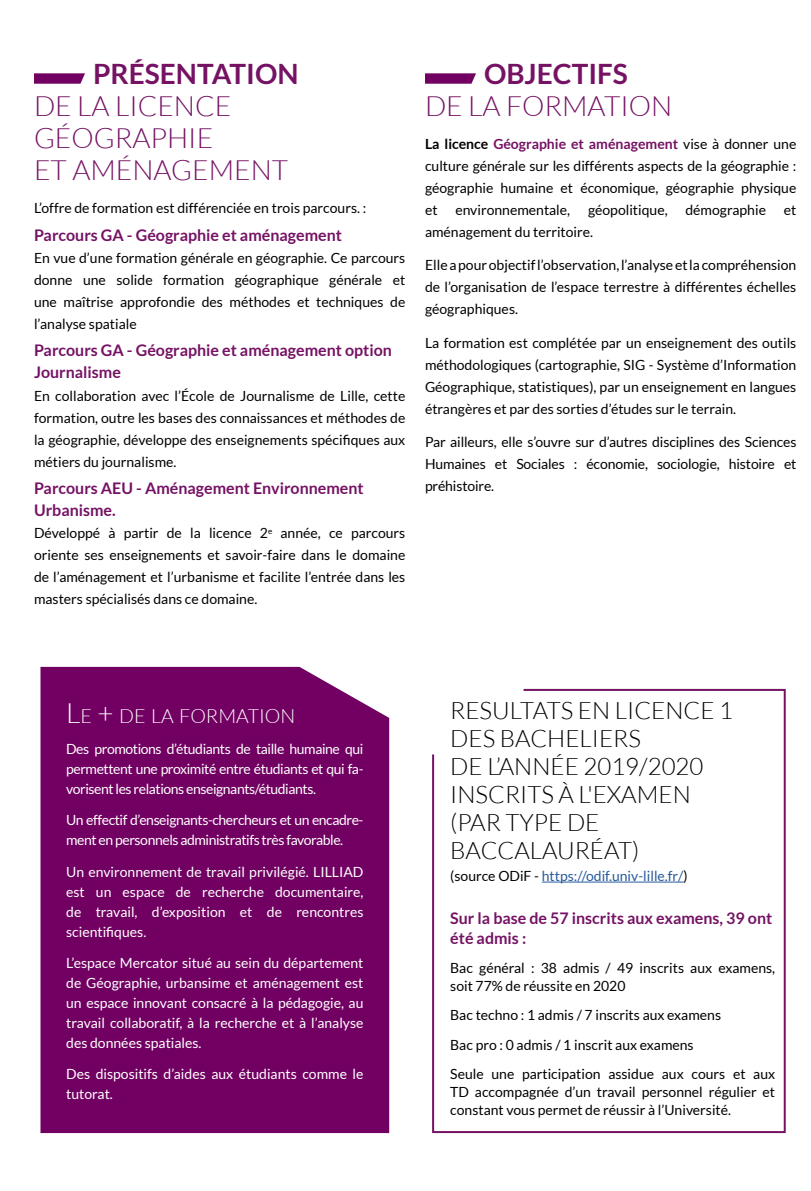
<style>
.page{position:relative;width:811px;height:1191px;background:#fff}
.page>*{position:absolute;margin:0;border:0;box-sizing:border-box;transform-origin:0 0}
.t1{font:300 28px/32px "Lato";color:#751264}
.t2{font:700 28px "Lato";color:#751264}
.t3{font:300 24px/28px "Lato";color:#000}
.t4{font:300 19.6px "Lato";color:#fff}
.t5{font:700 16px/22px "Lato";color:#751264}
.t6{font:14px/22px "Lato";color:#000;text-align:justify}
.t7{font:14px/20px "Lato";letter-spacing:-.02em;color:#fff;text-align:justify}
.t8{font:14px/20px "Lato";color:#fff}
.t9{font:14px "Lato";color:#275b9b}
.s1{font-weight:700}
.s2{font-weight:700;color:#751264}
.s3{font-size:28px}
.s4{color:#000}
</style>
<div class="page">
<svg style="left:34px;top:73px;width:51px;height:11px"></svg>
<svg style="left:432px;top:688px;width:354px;height:446px"></svg>
<div style="left:40px;top:667px;width:349px;height:466px;background:#720062"></div>
<svg style="left:425px;top:73px;width:51px;height:11px"></svg>
<h1 class="t2" style="left:93px;top:57px;width:207px">PRÉSENTATION</h1>
<h1 class="t1" style="left:34px;top:90px;width:256px">DE LA LICENCE<br>GÉOGRAPHIE<br>ET AMÉNAGEMENT</h1>
<p class="t6" style="left:34px;top:197px;width:334px">L’offre de formation est différenciée en trois parcours. :</p>
<p class="t5" style="left:34px;top:224px;width:309px">Parcours GA - Géographie et aménagement</p>
<p class="t6" style="left:34px;top:247px;width:373px">En vue d’une formation générale en géographie. Ce parcours donne une solide formation géographique générale et une maîtrise approfondie des méthodes et techniques de l’analyse spatiale</p>
<p class="t5" style="left:34px;top:339px;width:359px">Parcours GA - Géographie et aménagement option<br>Journalisme</p>
<p class="t6" style="left:34px;top:384px;width:373px">En collaboration avec l’École de Journalisme de Lille, cette formation, outre les bases des connaissances et méthodes de la géographie, développe des enseignements spécifiques aux métiers du journalisme.</p>
<p class="t5" style="left:34px;top:477px;width:331px">Parcours AEU - Aménagement Environnement<br>Urbanisme.</p>
<p class="t6" style="left:34px;top:522px;width:373px">Développé à partir de la licence 2<sup>e</sup> année, ce parcours oriente ses enseignements et savoir-faire dans le domaine de l’aménagement et l’urbanisme et facilite l’entrée dans les masters spécialisés dans ce domaine.</p>
<h1 class="t2" style="left:484px;top:57px;width:145px">OBJECTIFS</h1>
<h1 class="t1" style="left:425px;top:90px;width:249px">DE LA FORMATION</h1>
<p class="t6" style="left:425px;top:133px;width:373px"><span class="s1">La licence</span> <span class="s2">Géographie et aménagement</span> vise à donner une culture générale sur les différents aspects de la géographie : géographie humaine et économique, géographie physique et</p>
<p class="t6" style="left:455px;top:199px;width:116px">environnementale,</p>
<p class="t6" style="left:588px;top:199px;width:81px">géopolitique,</p>
<p class="t6" style="left:685px;top:199px;width:82px">démographie</p>
<p class="t6" style="left:784px;top:199px;width:14px">et</p>
<p class="t6" style="left:425px;top:221px;width:170px">aménagement du territoire.</p>
<p class="t6" style="left:425px;top:254px;width:373px">Elle a pour objectif l’observation, l’analyse et la compréhension de l’organisation de l’espace terrestre à différentes échelles géographiques.</p>
<p class="t6" style="left:425px;top:332px;width:373px">La formation est complétée par un enseignement des outils méthodologiques (cartographie, SIG - Système d’Information Géographique, statistiques), par un enseignement en langues étrangères et par des sorties d’études sur le terrain.</p>
<p class="t6" style="left:425px;top:431px;width:373px">Par ailleurs, elle s’ouvre sur d’autres disciplines des Sciences Humaines et Sociales : économie, sociologie, histoire et préhistoire.</p>
<h3 class="t4" style="left:66px;top:705px;width:231px"><span class="s3">L</span>E <span class="s3">+</span> DE LA FORMATION</h3>
<p class="t7" style="left:66px;top:738px;width:299px">Des promotions d’étudiants de taille humaine qui permettent une proximité entre étudiants et qui fa&shy;vorisent les relations enseignants/étudiants.</p>
<p class="t7" style="left:66px;top:810px;width:299px">Un effectif d’enseignants-chercheurs et un encadre&shy;ment en personnels administratifs très favorable.</p>
<p class="t7" style="left:66px;top:861px;width:299px">Un environnement de travail privilégié. LILLIAD est un espace de recherche documentaire, de travail, d’exposition et de rencontres scientifiques.</p>
<p class="t7" style="left:66px;top:952px;width:299px">L’espace Mercator situé au sein du département de Géographie, urbansime et aménagement est un espace innovant consacré à la pédagogie, au travail collaboratif, à la recherche et à l’analyse des données spatiales.</p>
<p class="t8" style="left:66px;top:1064px;width:299px">Des dispositifs d’aides aux étudiants comme le tutorat.</p>
<h2 class="t3" style="left:450px;top:696px;width:284px">RESULTATS EN LICENCE 1<br>DES BACHELIERS<br>DE L’ANNÉE 2019/2020<br>INSCRITS À L'EXAMEN (PAR TYPE DE<br>BACCALAURÉAT)</h2>
<p class="t9" style="left:450px;top:868px;width:239px"><span class="s4">(source ODiF -</span> https://odif.univ-lille.fr/<span class="s4">)</span></p>
<p class="t5" style="left:450px;top:907px;width:323px;line-height:20px">Sur la base de 57 inscrits aux examens, 39 ont été admis :</p>
<p class="t6" style="left:450px;top:958px;width:326px;line-height:18px">Bac général : 38 admis / 49 inscrits aux examens, soit 77% de réussite en 2020</p>
<p class="t6" style="left:450px;top:1000px;width:326px;line-height:29.4px;text-align:left">Bac techno : 1 admis / 7 inscrits aux examens<br>Bac pro : 0 admis / 1 inscrit aux examens<br>Seule une participation assidue aux cours et aux</p>
<p class="t6" style="left:450px;top:1082px;width:326px;line-height:18px">TD accompagnée d’un travail personnel régulier et constant vous permet de réussir à l’Université.</p>
</div>
